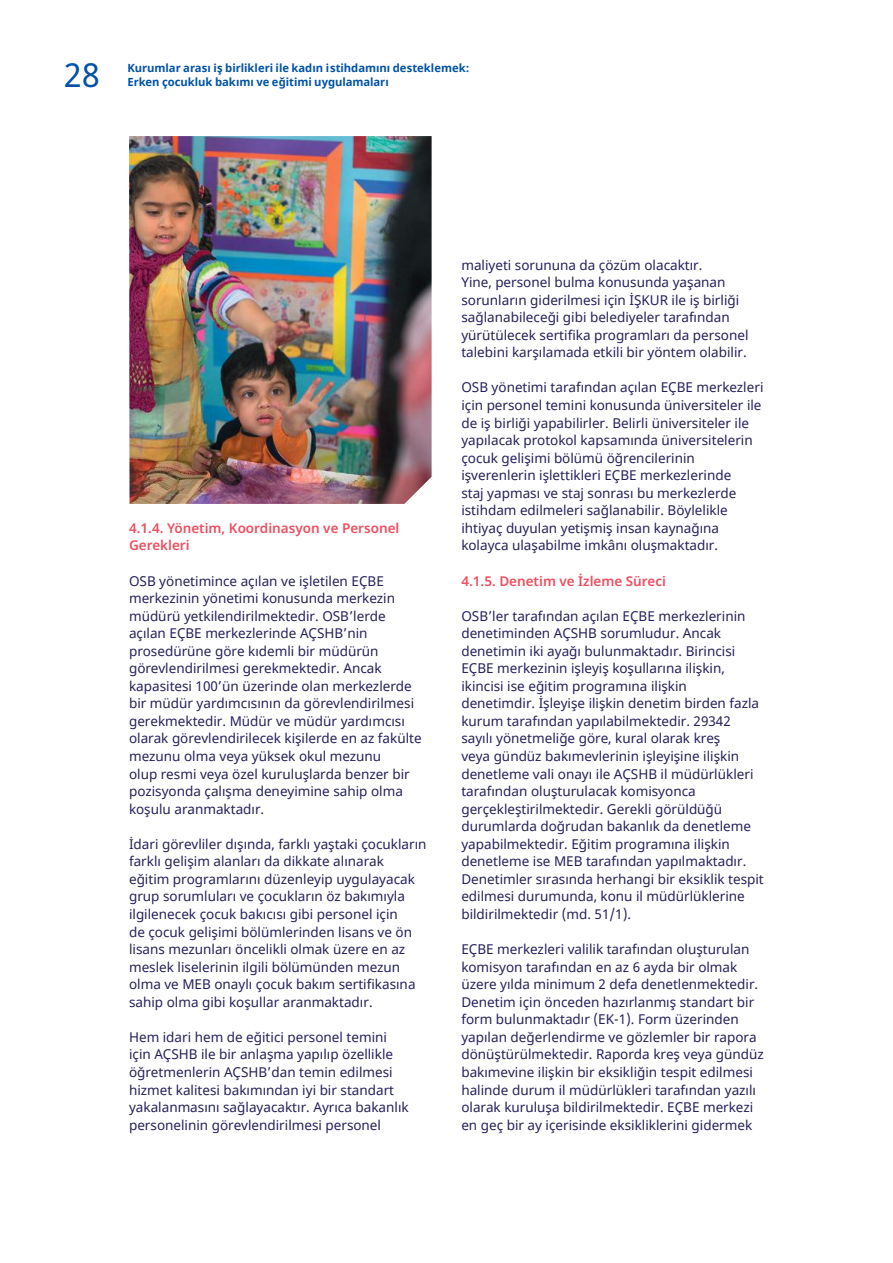
<style>
.page{position:relative;width:893px;height:1263px;background:#fff}
.page>*{position:absolute;margin:0;border:0;box-sizing:border-box;transform-origin:0 0}
.t1{font:33px "Noto Sans";color:#0252a7}
.t2{font:13.5px/17.5px "Noto Sans";color:#25205b}
.t3{font:600 13.5px/17.5px "Noto Sans";color:#ee4e5f}
.t4{font:700 11.25px/14.7px "Noto Sans";letter-spacing:-.005em;color:#0252a7}
</style>
<div class="page">
<img style="left:129px;top:136px;width:303px;height:368px">
<h1 class="t1" style="left:64px;top:53px;width:38px">28</h1>
<p class="t4" style="left:128px;top:61px;width:343px">Kurumlar arası i̇ş birlikleri ile kadın i̇stihdamını desteklemek:<br>Erken çocukluk bakımı ve eğitimi uygulamaları</p>
<p class="t3" style="left:129px;top:519px;width:272px">4.1.4. Yönetim, Koordinasyon ve Personel<br>Gerekleri</p>
<p class="t2" style="left:129px;top:572px;width:294px">OSB yönetimince açılan ve işletilen EÇBE merkezinin yönetimi konusunda merkezin müdürü yetkilendirilmektedir. OSB’lerde açılan EÇBE merkezlerinde AÇSHB’nin prosedürüne göre kıdemli bir müdürün görevlendirilmesi gerekmektedir. Ancak kapasitesi 100’ün üzerinde olan merkezlerde bir müdür yardımcısının da görevlendirilmesi gerekmektedir. Müdür ve müdür yardımcısı olarak görevlendirilecek kişilerde en az fakülte mezunu olma veya yüksek okul mezunu<br>olup resmi veya özel kuruluşlarda benzer bir pozisyonda çalışma deneyimine sahip olma koşulu aranmaktadır.</p>
<p class="t2" style="left:129px;top:836px;width:299px">İdari görevliler dışında, farklı yaştaki çocukların farklı gelişim alanları da dikkate alınarak eğitim programlarını düzenleyip uygulayacak grup sorumluları ve çocukların öz bakımıyla ilgilenecek çocuk bakıcısı gibi personel için<br>de çocuk gelişimi bölümlerinden lisans ve ön lisans mezunları öncelikli olmak üzere en az meslek liselerinin ilgili bölümünden mezun olma ve MEB onaylı çocuk bakım sertifikasına sahip olma gibi koşullar aranmaktadır.</p>
<p class="t2" style="left:129px;top:1029px;width:281px">Hem idari hem de eğitici personel temini için AÇSHB ile bir anlaşma yapılıp özellikle öğretmenlerin AÇSHB’dan temin edilmesi hizmet kalitesi bakımından iyi bir standart yakalanmasını sağlayacaktır. Ayrıca bakanlık personelinin görevlendirilmesi personel</p>
<p class="t2" style="left:461px;top:256px;width:289px">maliyeti sorununa da çözüm olacaktır.<br>Yine, personel bulma konusunda yaşanan sorunların giderilmesi için İŞKUR ile iş birliği sağlanabileceği gibi belediyeler tarafından yürütülecek sertifika programları da personel talebini karşılamada etkili bir yöntem olabilir.</p>
<p class="t2" style="left:461px;top:379px;width:304px">OSB yönetimi tarafından açılan EÇBE merkezleri için personel temini konusunda üniversiteler ile de iş birliği yapabilirler. Belirli üniversiteler ile yapılacak protokol kapsamında üniversitelerin çocuk gelişimi bölümü öğrencilerinin işverenlerin işlettikleri EÇBE merkezlerinde<br>staj yapması ve staj sonrası bu merkezlerde istihdam edilmeleri sağlanabilir. Böylelikle ihtiyaç duyulan yetişmiş insan kaynağına kolayca ulaşabilme imkânı oluşmaktadır.</p>
<p class="t3" style="left:461px;top:572px;width:206px">4.1.5. Denetim ve İzleme Süreci</p>
<p class="t2" style="left:461px;top:607px;width:304px">OSB’ler tarafından açılan EÇBE merkezlerinin denetiminden AÇSHB sorumludur. Ancak denetimin iki ayağı bulunmaktadır. Birincisi EÇBE merkezinin işleyiş koşullarına ilişkin, ikincisi ise eğitim programına ilişkin denetimdir. İşleyişe ilişkin denetim birden fazla kurum tarafından yapılabilmektedir. 29342 sayılı yönetmeliğe göre, kural olarak kreş<br>veya gündüz bakımevlerinin işleyişine ilişkin denetleme vali onayı ile AÇSHB il müdürlükleri tarafından oluşturulacak komisyonca gerçekleştirilmektedir. Gerekli görüldüğü durumlarda doğrudan bakanlık da denetleme yapabilmektedir. Eğitim programına ilişkin denetleme ise MEB tarafından yapılmaktadır.<br>Denetimler sırasında herhangi bir eksiklik tespit edilmesi durumunda, konu il müdürlüklerine bildirilmektedir (md. 51/1).</p>
<p class="t2" style="left:461px;top:941px;width:304px">EÇBE merkezleri valilik tarafından oluşturulan komisyon tarafından en az 6 ayda bir olmak üzere yılda minimum 2 defa denetlenmektedir.<br>Denetim için önceden hazırlanmış standart bir form bulunmaktadır (EK-1). Form üzerinden yapılan değerlendirme ve gözlemler bir rapora dönüştürülmektedir. Raporda kreş veya gündüz bakımevine ilişkin bir eksikliğin tespit edilmesi halinde durum il müdürlükleri tarafından yazılı olarak kuruluşa bildirilmektedir. EÇBE merkezi en geç bir ay içerisinde eksikliklerini gidermek</p>
</div>
